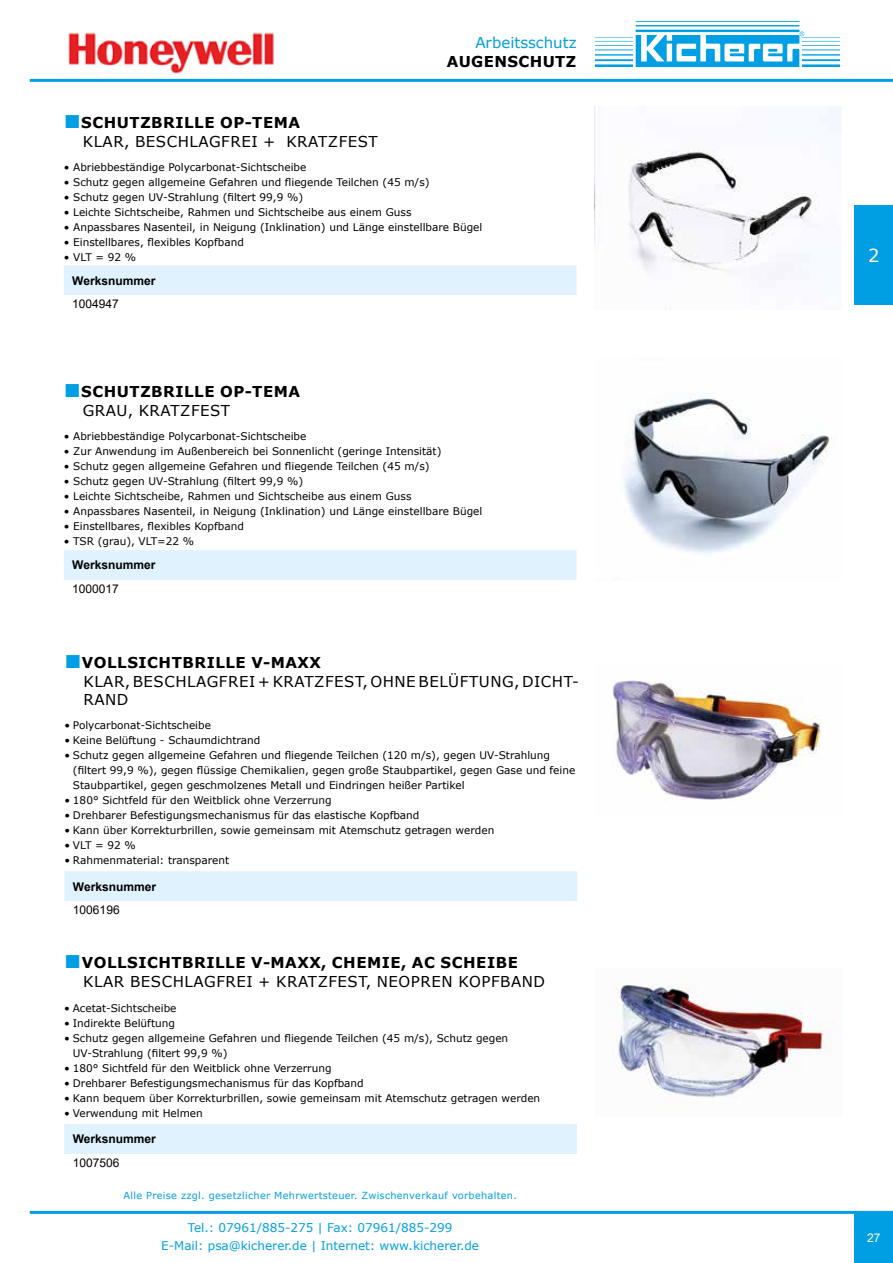
<style>
.page{position:relative;width:893px;height:1263px;background:#fff}
.page>*{position:absolute;margin:0;border:0;box-sizing:border-box;transform-origin:0 0}
.t1{font:18px "Verdana";color:#fff}
.t2{font:15px/19.4px "Verdana";letter-spacing:.035em;color:#000}
.t3{font:700 15px/19.4px "Verdana";letter-spacing:.035em;color:#000}
.t4{font:15px "Verdana";color:#009ee3}
.t5{font:12px/18px "Verdana";color:#009ee3;text-align:center}
.t6{font:700 12px "Arial";color:#000}
.t7{font:12px "Arial";color:#000}
.t8{font:12px "Arial";color:#fff}
.t9{font:10.5px/15px "Verdana";color:#000}
.t10{font:9.75px "Verdana";letter-spacing:.03em;color:#009ee3}
.s1{font-family:"Times New Roman";font-size:28.5px;color:#009ee3}
.s2{font-weight:700}
.s3{font-family:"Times New Roman";font-weight:400;font-size:28.5px;color:#009ee3}
.s4{font-weight:400}
</style>
<div class="page">
<hr style="left:30px;top:79px;width:863px;height:3px;background:#009ee3">
<div style="left:854px;top:1211px;width:39px;height:52px;background:#009ee3"></div>
<svg style="left:595px;top:21px;width:245px;height:46px"></svg>
<div style="left:855px;top:205px;width:38px;height:99px;background:#009ee3"></div>
<hr style="left:30px;top:1211px;width:863px;height:3px;background:#009ee3">
<img style="left:68px;top:32px;width:206px;height:42px">
<div style="left:64px;top:265px;width:513px;height:30px;background:#dff2fd"></div>
<img style="left:595px;top:106px;width:247px;height:174px">
<div style="left:64px;top:550px;width:513px;height:30px;background:#dff2fd"></div>
<img style="left:623px;top:395px;width:209px;height:159px">
<div style="left:64px;top:871px;width:513px;height:30px;background:#dff2fd"></div>
<div style="left:64px;top:1124px;width:513px;height:30px;background:#dff2fd"></div>
<img style="left:612px;top:680px;width:209px;height:121px">
<img style="left:613px;top:985px;width:220px;height:113px">
<h2 class="t4" style="left:475px;top:32px;width:103px">Arbeitsschutz</h2>
<h2 class="t2" style="left:83px;top:112px;width:297px;text-indent:-19px"><span class="s1">■</span><span class="s2">SCHUTZBRILLE OP-TEMA<br></span>KLAR, BESCHLAGFREI + KRATZFEST</h2>
<h2 class="t3" style="left:447px;top:52px;width:131px">AUGENSCHUTZ</h2>
<p class="t9" style="left:64px;top:160px;width:244px">• Abriebbeständige Polycarbonat-Sichtscheibe</p>
<p class="t9" style="left:64px;top:175px;width:367px">• Schutz gegen allgemeine Gefahren und fliegende Teilchen (45 m/s)</p>
<p class="t9" style="left:64px;top:190px;width:241px">• Schutz gegen UV-Strahlung (filtert 99,9 %)</p>
<p class="t9" style="left:64px;top:205px;width:349px">• Leichte Sichtscheibe, Rahmen und Sichtscheibe aus einem Guss</p>
<p class="t9" style="left:64px;top:220px;width:420px">• Anpassbares Nasenteil, in Neigung (Inklination) und Länge einstellbare Bügel</p>
<p class="t9" style="left:64px;top:235px;width:182px">• Einstellbares, flexibles Kopfband</p>
<p class="t9" style="left:64px;top:250px;width:74px">• VLT = 92 %</p>
<p class="t6" style="left:72px;top:272px;width:85px">Werksnummer</p>
<p class="t7" style="left:72px;top:295px;width:48px">1004947</p>
<h2 class="t3" style="left:83px;top:381px;width:219px;text-indent:-19px"><span class="s3">■</span>SCHUTZBRILLE OP-TEMA<br><span class="s4">GRAU, KRATZFEST</span></h2>
<p class="t9" style="left:64px;top:429px;width:244px">• Abriebbeständige Polycarbonat-Sichtscheibe</p>
<p class="t9" style="left:64px;top:444px;width:379px">• Zur Anwendung im Außenbereich bei Sonnenlicht (geringe Intensität)</p>
<p class="t9" style="left:64px;top:459px;width:367px">• Schutz gegen allgemeine Gefahren und fliegende Teilchen (45 m/s)</p>
<p class="t9" style="left:64px;top:474px;width:241px">• Schutz gegen UV-Strahlung (filtert 99,9 %)</p>
<p class="t9" style="left:64px;top:489px;width:349px">• Leichte Sichtscheibe, Rahmen und Sichtscheibe aus einem Guss</p>
<p class="t9" style="left:64px;top:504px;width:420px">• Anpassbares Nasenteil, in Neigung (Inklination) und Länge einstellbare Bügel</p>
<p class="t9" style="left:64px;top:519px;width:182px">• Einstellbares, flexibles Kopfband</p>
<p class="t9" style="left:64px;top:534px;width:132px">• TSR (grau), VLT=22 %</p>
<p class="t6" style="left:72px;top:557px;width:85px">Werksnummer</p>
<p class="t7" style="left:72px;top:580px;width:48px">1000017</p>
<h2 class="t2" style="left:83px;top:653px;width:497px;line-height:18.6px;text-indent:-19px"><span class="s1">■</span><span class="s2">VOLLSICHTBRILLE V-MAXX<br></span>KLAR, BESCHLAGFREI + KRATZFEST, OHNE BELÜFTUNG, DICHT-<br>RAND</h2>
<p class="t9" style="left:64px;top:718px;width:148px">• Polycarbonat-Sichtscheibe</p>
<p class="t9" style="left:64px;top:733px;width:197px">• Keine Belüftung - Schaumdichtrand</p>
<p class="t9" style="left:73px;top:748px;width:504px;text-indent:-9px">• Schutz gegen allgemeine Gefahren und fliegende Teilchen (120 m/s), gegen UV-Strahlung (filtert 99,9 %), gegen flüssige Chemikalien, gegen große Staubpartikel, gegen Gase und feine<br>Staubpartikel, gegen geschmolzenes Metall und Eindringen heißer Partikel</p>
<p class="t9" style="left:64px;top:793px;width:269px">• 180° Sichtfeld für den Weitblick ohne Verzerrung</p>
<p class="t9" style="left:64px;top:808px;width:356px">• Drehbarer Befestigungsmechanismus für das elastische Kopfband</p>
<p class="t9" style="left:64px;top:823px;width:431px">• Kann über Korrekturbrillen, sowie gemeinsam mit Atemschutz getragen werden</p>
<p class="t9" style="left:64px;top:838px;width:73px">• VLT = 92 %</p>
<p class="t9" style="left:64px;top:853px;width:166px">• Rahmenmaterial: transparent</p>
<p class="t6" style="left:73px;top:878px;width:85px">Werksnummer</p>
<p class="t7" style="left:73px;top:901px;width:48px">1006196</p>
<h2 class="t2" style="left:83px;top:953px;width:463px;text-indent:-19px"><span class="s1">■</span><span class="s2">VOLLSICHTBRILLE V-MAXX, CHEMIE, AC SCHEIBE<br></span>KLAR BESCHLAGFREI + KRATZFEST, NEOPREN KOPFBAND</h2>
<p class="t9" style="left:64px;top:1000px;width:114px">• Acetat-Sichtscheibe</p>
<p class="t9" style="left:64px;top:1015px;width:112px">• Indirekte Belüftung</p>
<p class="t9" style="left:73px;top:1030px;width:437px;text-indent:-9px">• Schutz gegen allgemeine Gefahren und fliegende Teilchen (45 m/s), Schutz gegen<br>UV-Strahlung (filtert 99,9 %)</p>
<p class="t9" style="left:64px;top:1060px;width:269px">• 180° Sichtfeld für den Weitblick ohne Verzerrung</p>
<p class="t9" style="left:64px;top:1075px;width:301px">• Drehbarer Befestigungsmechanismus für das Kopfband</p>
<p class="t9" style="left:64px;top:1090px;width:477px">• Kann bequem über Korrekturbrillen, sowie gemeinsam mit Atemschutz getragen werden</p>
<p class="t9" style="left:64px;top:1105px;width:140px">• Verwendung mit Helmen</p>
<p class="t6" style="left:73px;top:1131px;width:85px">Werksnummer</p>
<p class="t7" style="left:73px;top:1154px;width:48px">1007506</p>
<p class="t10" style="left:123px;top:1189px;width:395px">Alle Preise zzgl. gesetzlicher Mehrwertsteuer. Zwischenverkauf vorbehalten.</p>
<p class="t5" style="left:161px;top:1219px;width:319px">Tel.: 07961/885-275 | Fax: 07961/885-299<br>E-Mail: psa@kicherer.de | Internet: www.kicherer.de</p>
<h1 class="t1" style="left:868px;top:243px;width:13px">2</h1>
<p class="t8" style="left:867px;top:1230px;width:15px">27</p>
</div>
